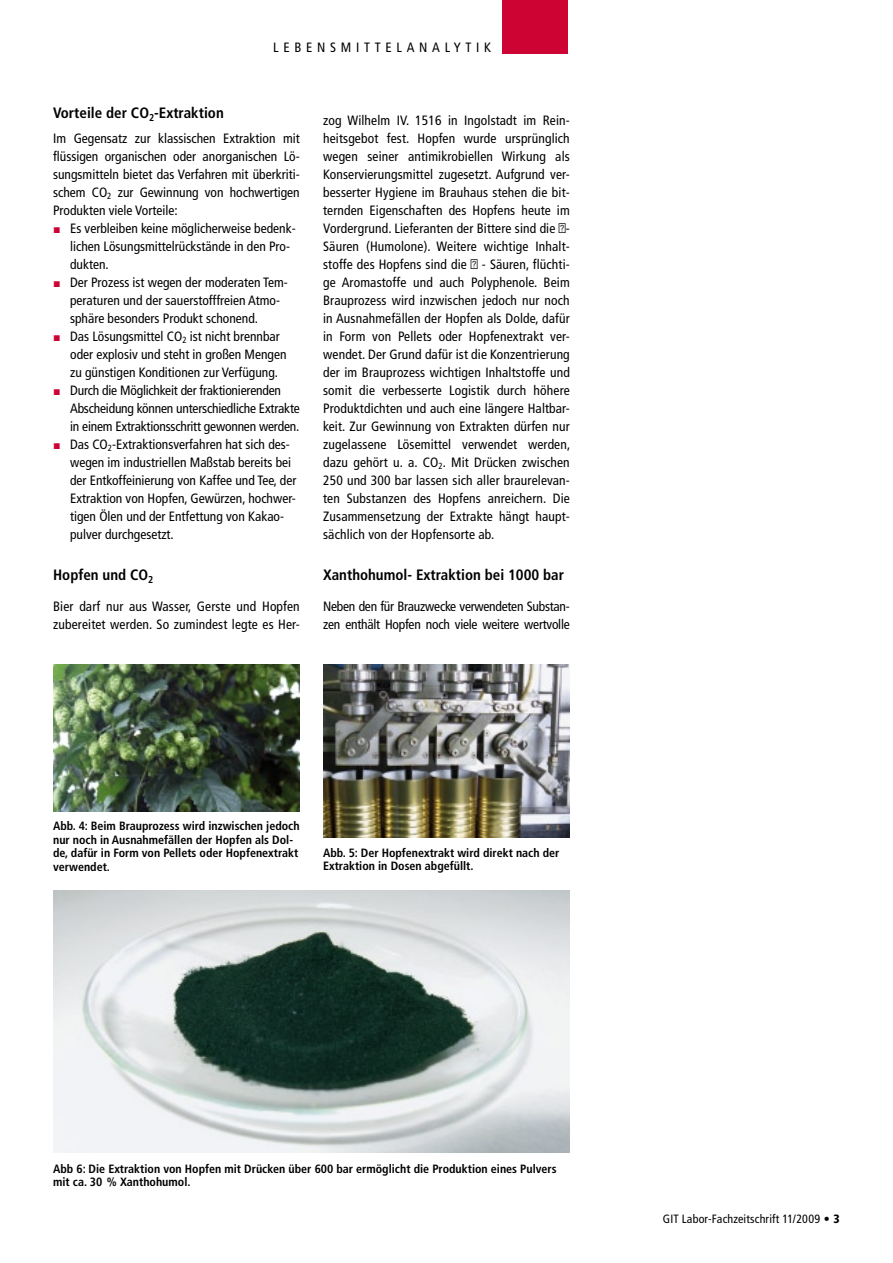
<style>
.page{position:relative;width:893px;height:1263px;background:#fff}
.page>*{position:absolute;margin:0;border:0;box-sizing:border-box;transform-origin:0 0}
.t1{font:700 condensed 15px "Frutiger LT Com";color:#000}
.t2{font:condensed 13.5px/18px "Frutiger LT Com";color:#000}
.t3{font:condensed 13.5px/18px "Frutiger LT Com";letter-spacing:-.02em;color:#000}
.t4{font:700 condensed 12px/13.5px "Frutiger LT Com";color:#000}
.t5{font:condensed 12px "Frutiger LT Com";letter-spacing:.015em;color:#000}
.s1{color:#cd0333}
.s2{font-weight:900}
</style>
<div class="page">
<img style="left:53px;top:664px;width:247px;height:147px">
<img style="left:323px;top:664px;width:247px;height:174px">
<img style="left:53px;top:891px;width:517px;height:261px">
<div style="left:502px;top:0;width:66px;height:53px;background:#cd0333"></div>
<p class="t2" style="left:273px;top:38px;width:21px">L ebe</p>
<p class="t2" style="left:317px;top:38px;width:25px">n smittela</p>
<p class="t2" style="left:419px;top:38px;width:56px">nal ytik</p>
<p class="t1" style="left:53px;top:103px;width:172px">Vorteile der CO<sub>2</sub>-Extraktion</p>
<p class="t2" style="left:53px;top:129px;width:248px;text-align:justify">Im Gegensatz zur klassischen Extraktion mit flüssigen organischen oder anorganischen Lö&shy;sungsmitteln bietet das Verfahren mit überkriti&shy;schem CO<sub>2</sub> zur Gewinnung von hochwertigen Produkten viele Vorteile:</p>
<p class="t2" style="left:70px;top:219px;width:227px;text-indent:-17px"><span class="s1">▪</span> Es verbleiben keine möglicherweise bedenk&shy;lichen Lösungsmittelrückstände in den Pro&shy;dukten.</p>
<p class="t2" style="left:70px;top:273px;width:219px;text-indent:-17px"><span class="s1">▪</span> Der Prozess ist wegen der moderaten Tem&shy;peraturen und der sauerstofffreien Atmo&shy;sphäre besonders Produkt schonend.</p>
<p class="t2" style="left:70px;top:327px;width:218px;text-indent:-17px"><span class="s1">▪</span> Das Lösungsmittel CO<sub>2</sub> ist nicht brennbar oder explosiv und steht in großen Mengen zu günstigen Konditionen zur Verfügung.</p>
<p class="t2" style="left:70px;top:381px;width:231px;text-indent:-17px"><span class="s1">▪</span> Durch die Möglichkeit der fraktionierenden<br>Abscheidung können unterschiedliche Extrakte in einem Extraktionsschritt gewonnen werden.</p>
<p class="t2" style="left:70px;top:435px;width:228px;text-indent:-17px"><span class="s1">▪</span> Das CO<sub>2</sub>-Extraktionsverfahren hat sich des&shy;wegen im industriellen Maßstab bereits bei der Entkoffeinierung von Kaffee und Tee, der Extraktion von Hopfen, Gewürzen, hochwer&shy;tigen Ölen und der Entfettung von Kakao&shy;pulver durchgesetzt.</p>
<p class="t1" style="left:53px;top:566px;width:102px">Hopfen und CO<sub>2</sub></p>
<p class="t2" style="left:53px;top:597px;width:248px">Bier darf nur aus Wasser, Gerste und Hopfen zubereitet werden. So zumindest legte es Her-</p>
<p class="t2" style="left:323px;top:111px;width:249px;text-align:justify">zog Wilhelm IV. 1516 in Ingolstadt im Rein&shy;heitsgebot fest. Hopfen wurde ursprünglich wegen seiner antimikrobiellen Wirkung als Konservierungsmittel zugesetzt. Aufgrund ver&shy;besserter Hygiene im Brauhaus stehen die bit&shy;ternden Eigenschaften des Hopfens heute im Vordergrund. Lieferanten der Bittere sind die α-Säuren (Humolone). Weitere wichtige Inhalt&shy;stoffe des Hopfens sind die β - Säuren, flüchti&shy;ge Aromastoffe und auch Polyphenole. Beim Brauprozess wird inzwischen jedoch nur noch in Ausnahmefällen der Hopfen als Dolde, dafür in Form von Pellets oder Hopfenextrakt ver&shy;wendet. Der Grund dafür ist die Konzentrierung der im Brauprozess wichtigen Inhaltstoffe und somit die verbesserte Logistik durch höhere Produktdichten und auch eine längere Haltbar&shy;keit. Zur Gewinnung von Extrakten dürfen nur zugelassene Lösemittel verwendet werden, dazu gehört u. a. CO<sub>2</sub>. Mit Drücken zwischen 250 und 300 bar lassen sich aller braurelevan&shy;ten Substanzen des Hopfens anreichern. Die Zusammensetzung der Extrakte hängt haupt&shy;sächlich von der Hopfensorte ab.</p>
<p class="t1" style="left:323px;top:566px;width:242px">Xanthohumol- Extraktion bei 1000 bar</p>
<p class="t3" style="left:323px;top:597px;width:248px">Neben den für Brauzwecke verwendeten Substan&shy;zen enthält Hopfen noch viele weitere wertvolle</p>
<p class="t4" style="left:53px;top:819px;width:248px">Abb. 4: Beim Brauprozess wird inzwischen jedoch nur noch in Ausnahmefällen der Hopfen als Dol&shy;de, dafür in Form von Pellets oder Hopfenextrakt verwendet.</p>
<p class="t4" style="left:323px;top:846px;width:238px">Abb. 5: Der Hopfenextrakt wird direkt nach der<br>Extraktion in Dosen abgefüllt.</p>
<p class="t4" style="left:53px;top:1162px;width:505px">Abb 6: Die Extraktion von Hopfen mit Drücken über 600 bar ermöglicht die Produktion eines Pulvers mit ca. 30 % Xanthohumol.</p>
<p class="t5" style="left:663px;top:1211px;width:178px">GIT Labor-Fachzeitschrift 11/2009 • <span class="s2">3</span></p>
</div>
